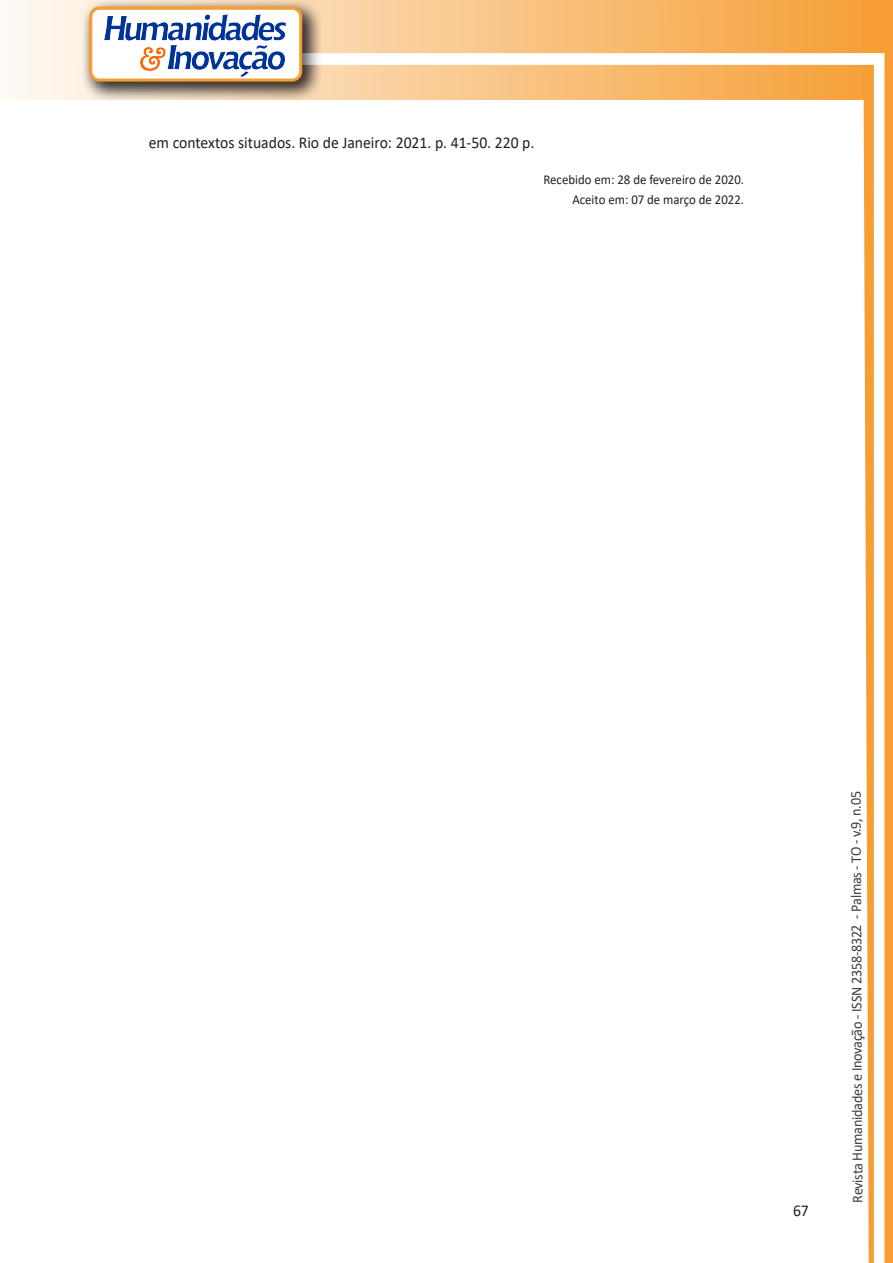
<style>
.page{position:relative;width:893px;height:1263px;background:#fff}
.page>*{position:absolute;margin:0;border:0;box-sizing:border-box;transform-origin:0 0}
.Texto{font:16.5px "Calibri";color:#231f20;scale:.95 1}
.t1{font:15px "Calibri";letter-spacing:-.025em;color:#3e3e3f;scale:.95 1}
.Texto-2{font:13.5px "Calibri";color:#231f20;scale:.95 1}
</style>
<div class="page">
<svg style="left:5px;top:0;width:858px;height:100px;background:#f9c484"></svg>
<div style="left:302px;top:53px;width:582px;height:12px;background:#fff;border:2px solid #fff"></div>
<svg style="left:863px;top:0;width:30px;height:1263px"></svg>
<div style="left:81px;top:0;width:241px;height:102px;background:#231f20;opacity:.75"></div>
<div style="left:91px;top:8px;width:210px;height:72px;background:#fff;border-radius:9px"></div>
<img style="left:104px;top:14px;width:181px;height:62px">
<div style="left:89px;top:7px;width:213px;height:75px;border:3px solid #f69e34;border-radius:9px"></div>
<p class="Texto" style="left:149px;top:132px;width:407px">em contextos situados. Rio de Janeiro: 2021. p. 41-50. 220 p.</p>
<p class="Texto-2" style="left:543px;top:171px;width:213px">Recebido em: 28 de fevereiro de 2020.</p>
<p class="Texto-2" style="left:572px;top:190px;width:182px">Aceito em: 07 de março de 2022.</p>
<p class="Texto" style="left:793px;top:1199px;width:18px">67</p>
<p class="t1" style="left:846px;top:1203px;width:435px;rotate:-90deg">Revista Humanidades e Inovação - ISSN 2358-8322 - Palmas - TO - v.9, n.05</p>
</div>
